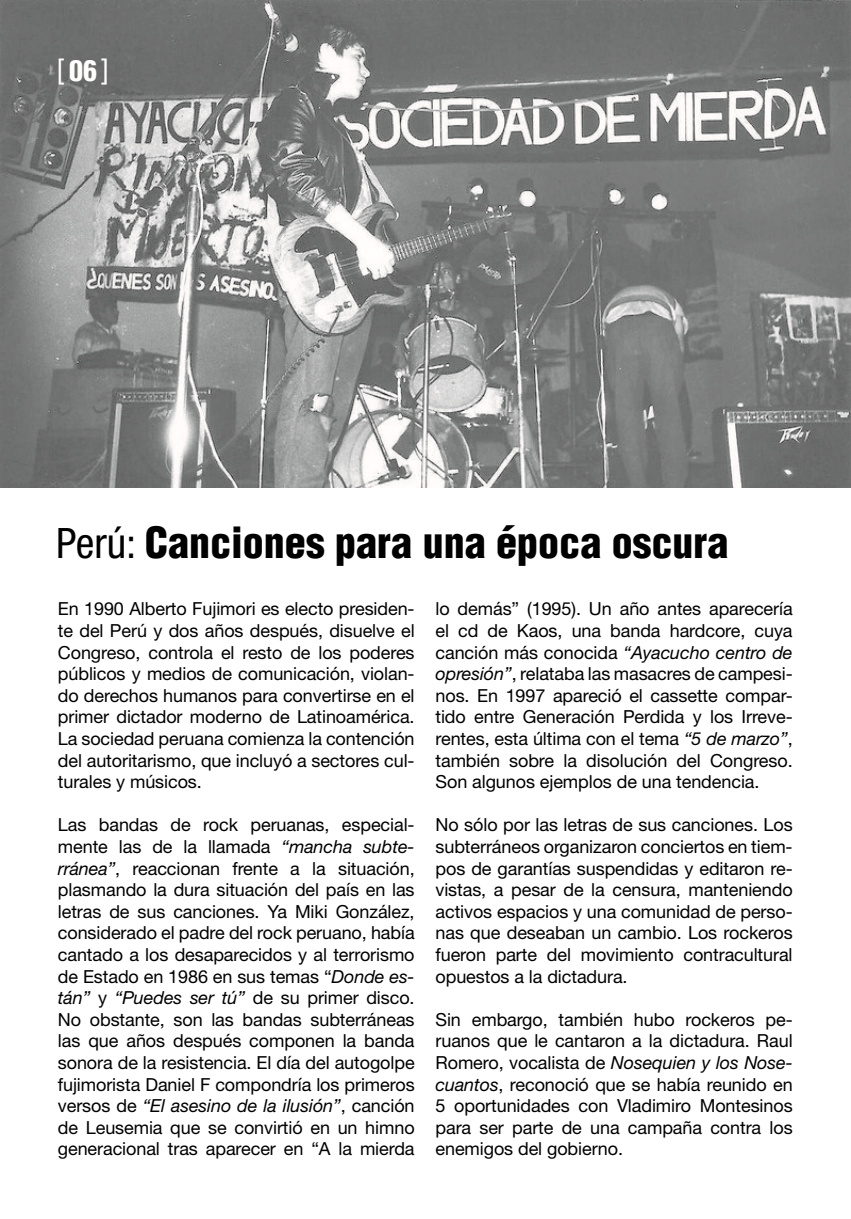
<style>
.page{position:relative;width:851px;height:1219px;background:#fff}
.page>*{position:absolute;margin:0;border:0;box-sizing:border-box;transform-origin:0 0}
.t1{font:900 condensed 42px "Helvetica";color:#000}
.t2{font:900 condensed 28px "Helvetica";color:#fffefd}
.t3{font:18px/21.6px "Helvetica Neue";letter-spacing:-.005em;color:#000;text-align:justify}
.s1{font-family:"Helvetica Neue";font-weight:400;font-stretch:normal}
.s2{font-family:"Helvetica Neue";font-weight:400}
.s3{font-style:italic}
</style>
<div class="page">
<img style="left:0;top:0;width:850px;height:488px">
<svg style="left:101px;top:58px;width:6px;height:26px"></svg>
<h2 class="t2" style="left:57px;top:53px;width:42px"><span class="s1">[</span>06</h2>
<h1 class="t1" style="left:56px;top:516px;width:673px"><span class="s2">Perú:</span> Canciones para una época oscura</h1>
<p class="t3" style="left:58px;top:599px;width:358px">En 1990 Alberto Fujimori es electo presiden&shy;te del Perú y dos años después, disuelve el Congreso, controla el resto de los poderes públicos y medios de comunicación, violan&shy;do derechos humanos para convertirse en el primer dictador moderno de Latinoamérica.<br>La sociedad peruana comienza la contención del autoritarismo, que incluyó a sectores cul&shy;turales y músicos.</p>
<p class="t3" style="left:58px;top:815px;width:358px">Las bandas de rock peruanas, especial&shy;mente las de la llamada <span class="s3">“mancha subte&shy;rránea”</span>, reaccionan frente a la situación, plasmando la dura situación del país en las letras de sus canciones. Ya Miki González, considerado el padre del rock peruano, había cantado a los desaparecidos y al terrorismo de Estado en 1986 en sus temas “<span class="s3">Donde es&shy;tán”</span> y <span class="s3">“Puedes ser tú”</span> de su primer disco.<br>No obstante, son las bandas subterráneas las que años después componen la banda sonora de la resistencia. El día del autogolpe fujimorista Daniel F compondría los primeros versos de <span class="s3">“El asesino de la ilusión”</span>, canción de Leusemia que se convirtió en un himno generacional tras aparecer en “A la mierda</p>
<p class="t3" style="left:435px;top:599px;width:358px">lo demás” (1995). Un año antes aparecería el cd de Kaos, una banda hardcore, cuya canción más conocida <span class="s3">“Ayacucho centro de opresión”</span>, relataba las masacres de campesi&shy;nos. En 1997 apareció el cassette compar&shy;tido entre Generación Perdida y los Irreve&shy;rentes, esta última con el tema <span class="s3">“5 de marzo”</span>, también sobre la disolución del Congreso.<br>Son algunos ejemplos de una tendencia.</p>
<p class="t3" style="left:435px;top:815px;width:358px">No sólo por las letras de sus canciones. Los subterráneos organizaron conciertos en tiem&shy;pos de garantías suspendidas y editaron re&shy;vistas, a pesar de la censura, manteniendo activos espacios y una comunidad de perso&shy;nas que deseaban un cambio. Los rockeros fueron parte del movimiento contracultural opuestos a la dictadura.</p>
<p class="t3" style="left:435px;top:1009px;width:358px">Sin embargo, también hubo rockeros pe&shy;ruanos que le cantaron a la dictadura. Raul Romero, vocalista de <span class="s3">Nosequien y los Nose&shy;cuantos</span>, reconoció que se había reunido en 5 oportunidades con Vladimiro Montesinos para ser parte de una campaña contra los enemigos del gobierno.</p>
</div>
